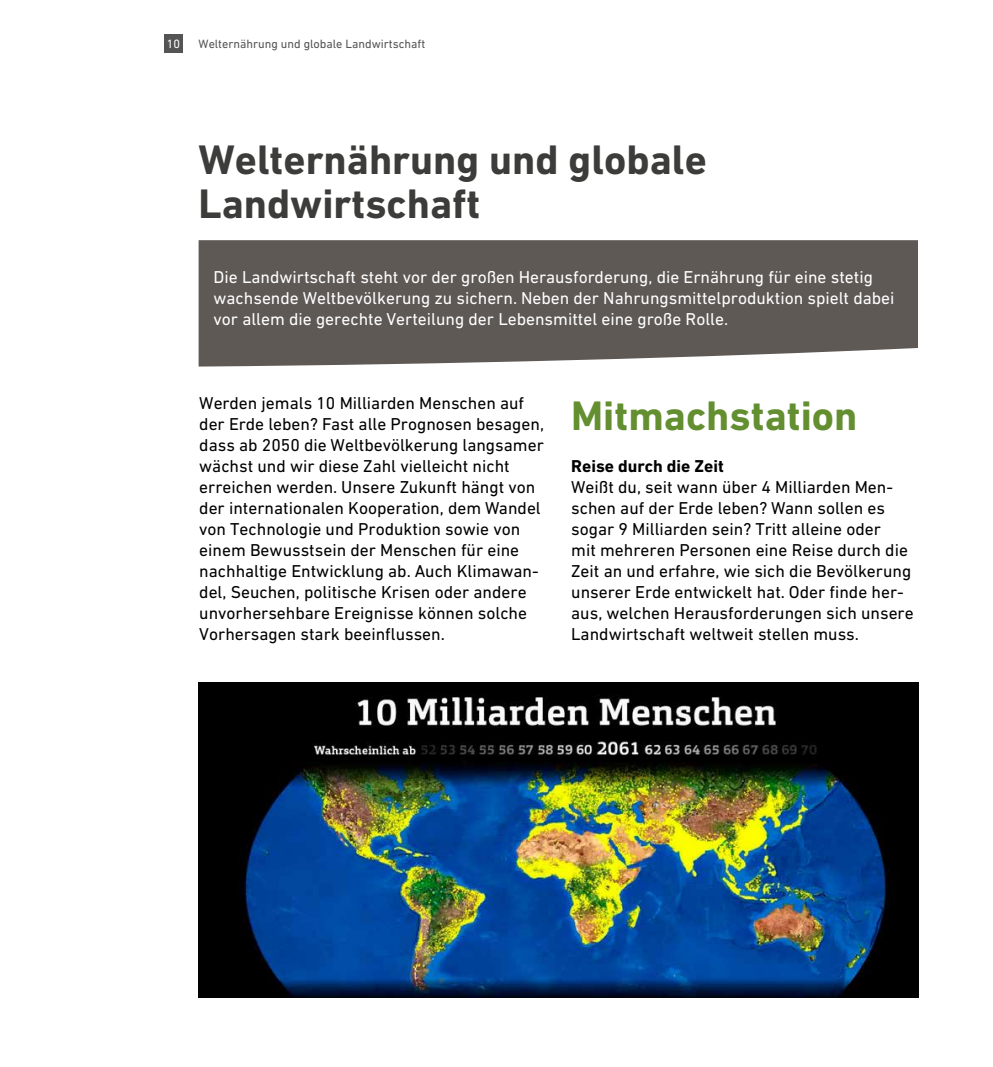
<style>
.page{position:relative;width:993px;height:1067px;background:#fff}
.page>*{position:absolute;margin:0;border:0;box-sizing:border-box;transform-origin:0 0}
.t1{font:700 42px/43.8px "DIN Next W1 G";color:#3c3c3b}
.Überschrift_groß_24p{font:700 42px "DIN Next W1 G";color:#638f30}
.DinText_schwarz{font:17.5px/21px "DIN Next W1 G";color:#000}
.Copy_weiß_bold{font:17.5px/21px "DIN Next W1 G";color:#fff}
.Überschrift_10pt_sch{font:700 17.5px "DIN Next W1 G";color:#000}
.Kapitelüberschrift_o{font:12.25px "DIN Next W1 G";color:#555454}
.t2{font:12.25px "DIN Next W1 G";color:#fff}
</style>
<div class="page">
<div style="left:198px;top:240px;width:720px;height:126px;background:#5f5955"></div>
<div style="left:164px;top:34px;width:19px;height:19px;background:#555454"></div>
<img style="left:198px;top:682px;width:720px;height:315px">
<p class="t2" style="left:167px;top:37px;width:15px">10</p>
<p class="Kapitelüberschrift_o" style="left:198px;top:37px;width:228px">Welternährung und globale Landwirtschaft</p>
<h1 class="t1" style="left:198px;top:138px;width:509px">Welternährung und globale<br>Landwirtschaft</h1>
<p class="Copy_weiß_bold" style="left:213px;top:266px;width:682px">Die Landwirtschaft steht vor der großen Herausforderung, die Ernährung für eine stetig wachsende Weltbevölkerung zu sichern. Neben der Nahrungsmittelproduktion spielt dabei vor allem die gerechte Verteilung der Lebensmittel eine große Rolle.</p>
<p class="DinText_schwarz" style="left:199px;top:392px;width:346px">Werden jemals 10 Milliarden Menschen auf der Erde leben? Fast alle Prognosen besagen, dass ab 2050 die Weltbevölkerung langsamer wächst und wir diese Zahl vielleicht nicht erreichen werden. Unsere Zukunft hängt von der internationalen Kooperation, dem Wandel von Technologie und Produktion sowie von einem Bewusstsein der Menschen für eine nachhaltige Entwicklung ab. Auch Klimawan&shy;del, Seuchen, politische Krisen oder andere unvorhersehbare Ereignisse können solche Vorhersagen stark beeinflussen.</p>
<p class="Überschrift_groß_24p" style="left:571px;top:391px;width:288px">Mitmachstation</p>
<p class="Überschrift_10pt_sch" style="left:571px;top:455px;width:154px">Reise durch die Zeit</p>
<p class="DinText_schwarz" style="left:571px;top:476px;width:344px">Weißt du, seit wann über 4 Milliarden Men&shy;schen auf der Erde leben? Wann sollen es sogar 9 Milliarden sein? Tritt alleine oder<br>mit mehreren Personen eine Reise durch die Zeit an und erfahre, wie sich die Bevölkerung unserer Erde entwickelt hat. Oder finde her&shy;aus, welchen Herausforderungen sich unsere Landwirtschaft weltweit stellen muss.</p>
</div>
